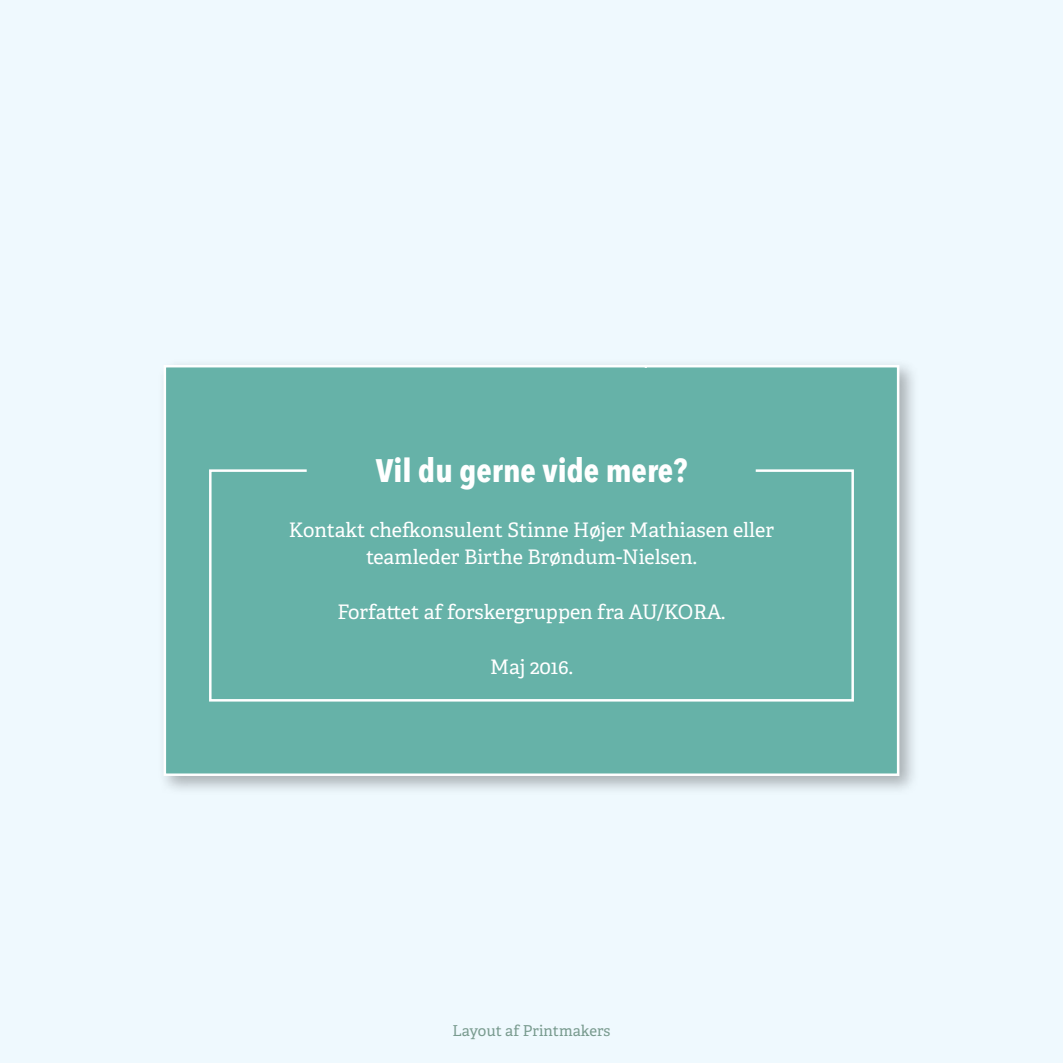
<style>
.page{position:relative;width:1063px;height:1063px;background:#eff9fe}
.page>*{position:absolute;margin:0;border:0;box-sizing:border-box;transform-origin:0 0}
.t1{font:700 32.5px "Avenir Next Condensed";color:#fff}
.t2{font:20px/27.5px "Adelle";color:#fff;text-align:center}
.t3{font:15px "Adelle";color:#799b8f}
</style>
<div class="page">
<div style="left:157px;top:358px;width:763px;height:439px;background:#000;opacity:.3"></div>
<div style="left:162px;top:364px;width:739px;height:413px;background:#66b2a8"></div>
<div style="left:208px;top:468px;width:647px;height:235px;background:#66b2a8"></div>
<h1 class="t1" style="left:376px;top:451px;width:313px">Vil du gerne vide mere?</h1>
<p class="t2" style="left:289px;top:515px;width:487px">Kontakt chefkonsulent Stinne Højer Mathiasen eller teamleder Birthe Brøndum-Nielsen.</p>
<p class="t2" style="left:337px;top:598px;width:390px">Forfattet af forskergruppen fra AU/KORA.</p>
<p class="t2" style="left:490px;top:653px;width:84px">Maj 2016.</p>
<p class="t3" style="left:453px;top:1020px;width:159px">Layout af Printmakers</p>
</div>
